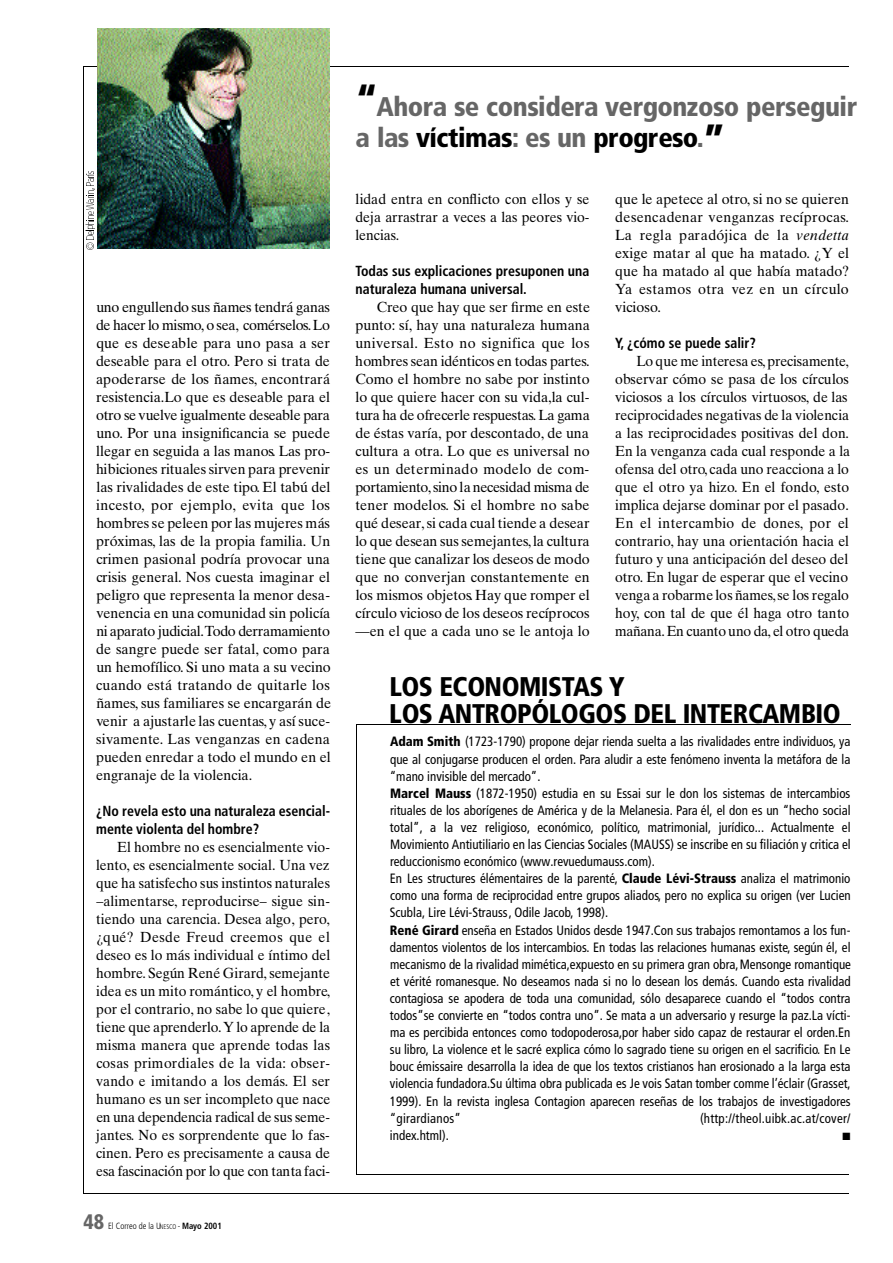
<style>
.page{position:relative;width:893px;height:1263px;background:#fff}
.page>*{position:absolute;margin:0;border:0;box-sizing:border-box;transform-origin:0 0}
.t1{font:900 condensed 27px/31.5px "Frutiger";letter-spacing:-.02em;color:#666}
.t2{font:900 condensed 27px/27px "Frutiger";letter-spacing:-.02em;color:#000}
.t3{font:900 condensed 21px "Frutiger";color:#666;scale:.95 1}
.t4{font:14.7px/18px "Times Ten";color:#000;text-align:justify}
.t5{font:14.7px/18px "Times Ten";color:#000;text-align:justify;scale:.95 1}
.t6{font:700 condensed 14.7px/18px "Frutiger";color:#000;scale:.95 1}
.t7{font:condensed 13.5px/17.1px "Frutiger";color:#000;scale:.96 1}
.t8{font:10.5px "Zapf Dingbats";color:#000}
.t9{font:300 condensed 9px "Frutiger";color:#000;scale:.95 1}
.s1{font-size:6.75px}
.s2{font-weight:700}
.s3{font-size:42px;color:#000}
.s4{color:#000}
.s5{font-style:italic}
.s6{font-weight:900}
</style>
<div class="page">
<hr style="left:83px;top:66px;width:1px;height:1128px;background:#000">
<hr style="left:357px;top:724px;width:493px;height:1px;background:#000">
<hr style="left:357px;top:1174px;width:492px;height:1px;background:#000">
<hr style="left:356px;top:724px;width:1px;height:450px;background:#000">
<svg style="left:85px;top:171px;width:10px;height:78px"></svg>
<hr style="left:83px;top:66px;width:766px;height:1px;background:#000">
<hr style="left:83px;top:1193px;width:766px;height:1px;background:#000">
<img style="left:98px;top:28px;width:231px;height:220px">
<p class="t4" style="left:96px;top:299px;width:236px">uno engullendo sus ñames tendrá ganas de hacer lo mismo, o sea, c o m é r s e l o s.L o que es deseable para uno pasa a ser deseable para el otro. Pero si trata de apoderarse de los ñames, e n c o n t r a r á resistencia.Lo que es deseable para el otro se vuelve igualmente deseable para u n o. Por una insignificancia se puede llegar en seguida a las manos. Las pro&shy;hibiciones rituales sirven para prevenir las rivalidades de este tipo. El tabú del i n c e s t o, por ejemplo, evita que los hombres se peleen por las mujeres más próximas, las de la propia familia. Un crimen pasional podría provocar una crisis general. Nos cuesta imaginar el peligro que representa la menor desa&shy;venencia en una comunidad sin policía ni aparato judicial.Todo derramamiento de sangre puede ser fatal, como para un hemofílico. Si uno mata a su vecino cuando está tratando de quitarle los ñames, sus familiares se encargarán de venir a ajustarle las cuentas, y así suce&shy;s i v a m e n t e. Las venganzas en cadena pueden enredar a todo el mundo en el engranaje de la violencia.</p>
<p class="t6" style="left:96px;top:803px;width:248px">¿No revela esto una naturaleza esencial&shy;mente violenta del hombre?</p>
<p class="t5" style="left:96px;top:839px;width:248px;text-indent:21px">El hombre no es esencialmente vio&shy;lento, es esencialmente social. Una vez que ha satisfecho sus instintos naturales</p>
<p class="t5" style="left:96px;top:893px;width:248px">– a l i m e n t a r s e, reproducirse– sigue sin&shy;tiendo una carencia. Desea algo, pero, ¿qué? Desde Freud creemos que el deseo es lo más individual e íntimo del h o m b r e. Según René Girard, s e m e j a n t e idea es un mito romántico, y el hombre, por el contrario, no sabe lo que quiere, tiene que aprenderlo.Y lo aprende de la misma manera que aprende todas las cosas primordiales de la vida: o b s e r&shy;vando e imitando a los demás. El ser humano es un ser incompleto que nace en una dependencia radical de sus seme&shy;j a n t e s. No es sorprendente que lo fas&shy;cinen. Pero es precisamente a causa de esa fascinación por lo que con tanta faci-</p>
<h2 class="t3" style="left:83px;top:1214px;width:23px">48</h2>
<p class="t9" style="left:108px;top:1222px;width:121px">El Correo de la U<span class="s1">NESCO</span> - <span class="s2">Mayo 2001</span></p>
<h1 class="t1" style="left:355px;top:93px;width:503px"><span class="s3">“</span>A h o ra se considera vergonzoso pers e g u i r a las <span class="s4">v í c t i m a s</span>: es un <span class="s4">p ro g re s o</span>.<span class="s3">”</span></h1>
<p class="t5" style="left:355px;top:191px;width:248px">lidad entra en conflicto con ellos y se deja arrastrar a veces a las peores vio&shy;lencias.</p>
<p class="t6" style="left:355px;top:263px;width:247px">Todas sus explicaciones presuponen una naturaleza humana universal.</p>
<p class="t4" style="left:355px;top:299px;width:236px;text-indent:21px">Creo que hay que ser firme en este punto: sí, hay una naturaleza humana u n i v e r s a l . Esto no significa que los hombres sean idénticos en todas partes.<br>Como el hombre no sabe por instinto lo que quiere hacer con su vida,la cul&shy;tura ha de ofrecerle respuestas. La gama de éstas varía, por descontado, de una cultura a otra. Lo que es universal no e s un determinado modelo de com&shy;p o r t a m i e n t o, sino la necesidad misma de tener modelos. Si el hombre no sabe qué desear, si cada cual tiende a desear lo que desean sus semejantes, la cultura tiene que canalizar los deseos de modo que no converjan constantemente en los mismos objetos. Hay que romper el círculo vicioso de los deseos recíprocos —en el que a cada uno se le antoja lo</p>
<p class="t4" style="left:615px;top:191px;width:236px">que le apetece al otro, si no se quieren desencadenar venganzas recíprocas.<br>L a regla paradójica de la <span class="s5">v e n d e t t a </span>e x i g e matar al que ha matado. ¿Y el que ha matado al que había matado?<br>Ya estamos otra vez en un círculo vicioso.</p>
<p class="t6" style="left:615px;top:335px;width:150px">Y, ¿cómo se puede salir?</p>
<p class="t5" style="left:615px;top:353px;width:249px;text-align:left;text-indent:22px">Lo que me interesa es, p r e c i s a m e n t e, observar cómo se pasa de los círculos viciosos a los círculos virtuosos, de las reciprocidades negativas de la violencia a las reciprocidades positivas del don.<br>En la venganza cada cual responde a la ofensa del otro, cada uno reacciona a lo que el otro ya hizo. En el fondo, e s t o implica dejarse dominar por el pasado.<br>En el intercambio de dones, por el contrario, hay una orientación hacia el futuro y una anticipación del deseo del otro. En lugar de esperar que el vecino venga a robarme los ñames,se los regalo h o y, con tal de que él haga otro tanto m a ñ a n a . En cuanto uno da, el otro queda</p>
<h1 class="t2" style="left:389px;top:675px;width:453px">LOS ECONOMISTAS Y<br>LOS ANTROPÓLOGOS DEL INTERCAMBIO</h1>
<p class="t7" style="left:390px;top:734px;width:482px"><span class="s6">Adam Smith</span> (1723-1790) propone dejar rienda suelta a las rivalidades entre individuos, ya que al conjugarse producen el orden. Para aludir a este fenómeno inventa la metáfora de la “mano invisible del mercado”.<br><span class="s6">Marcel Mauss</span> (1872-1950) estudia en su Essai sur le don los sistemas de intercambios rituales de los aborígenes de América y de la Melanesia. Para él, el don es un “hecho social t o t a l ” , a la vez religioso, e c o n ó m i c o, p o l í t i c o, m a t r i m o n i a l , j u r í d i c o. . . Actualmente el Movimiento Antiutiliario en las Ciencias Sociales (MAUSS) se inscribe en su filiación y critica el reduccionismo económico (www.revuedumauss.com).<br>En Les structures élémentaires de la parenté, <span class="s6">Claude Lévi-Strauss</span> analiza el matrimonio como una forma de reciprocidad entre grupos aliados, pero no explica su origen (ver Lucien Scubla, Lire Lévi-Strauss, Odile Jacob, 1998).<br><span class="s6">René Girard</span> enseña en Estados Unidos desde 1947.Con sus trabajos remontamos a los fun&shy;damentos violentos de los intercambios. En todas las relaciones humanas existe, según él, el mecanismo de la rivalidad mimética,expuesto en su primera gran obra,Mensonge romantique et vérité romanesque. No deseamos nada si no lo desean los demás. Cuando esta rivalidad contagiosa se apodera de toda una comunidad, sólo desaparece cuando el “todos contra todos”se convierte en “todos contra uno”. Se mata a un adversario y resurge la paz.La vícti&shy;ma es percibida entonces como todopoderosa,por haber sido capaz de restaurar el orden.En su libro, La violence et le sacré explica cómo lo sagrado tiene su origen en el sacrificio. En Le bouc émissaire desarrolla la idea de que los textos cristianos han erosionado a la larga esta violencia fundadora.Su última obra publicada es Je vois Satan tomber comme l’éclair (Grasset, 1999). En la revista inglesa Contagion aparecen reseñas de los trabajos de investigadores “ g i r a r d i a n o s ”</p>
<p class="t7" style="left:700px;top:1111px;width:158px">( h t t p : / / t h e o l . u i b k . a c . a t / c o v e r /</p>
<p class="t7" style="left:390px;top:1127px;width:63px">index.html).</p>
<p class="t8" style="left:842px;top:1131px;width:9px">■</p>
</div>
